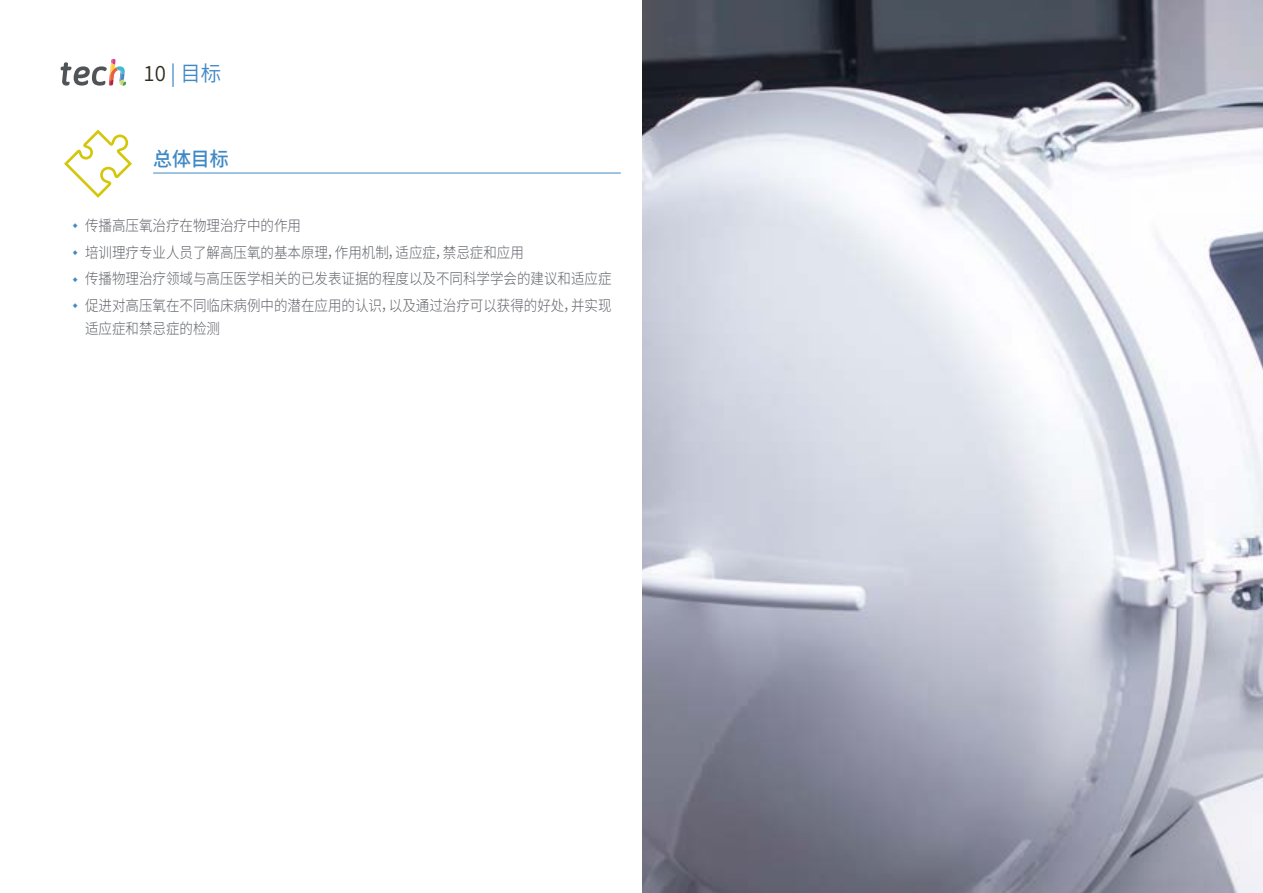
<style>
.page{position:relative;width:1263px;height:893px;background:#fff}
.page>*{position:absolute;margin:0;border:0;box-sizing:border-box;transform-origin:0 0}
.t1{font:21px "Source Han Sans CN";color:#4089c5}
.t2{font:500 19.5px "Source Han Sans CN";color:#4089c5}
.t3{font:300 15px/26.7px "Source Han Sans CN";color:#61646a;scale:.9 1}
.s1{color:#312e20}
</style>
<div class="page">
<hr style="left:153px;top:173px;width:468px;height:1px;background:#4089c5">
<svg style="left:64px;top:130px;width:68px;height:68px"></svg>
<img style="left:642px;top:0;width:621px;height:893px">
<svg style="left:61px;top:59px;width:65px;height:27px"></svg>
<h1 class="t1" style="left:144px;top:61px;width:79px"><span class="s1">10</span> | 目标</h1>
<h2 class="t2" style="left:153px;top:147px;width:77px">总体目标</h2>
<p class="t3" style="left:85px;top:212px;width:586px">传播高压氧治疗在物理治疗中的作用<br>培训理疗专业人员了解高压氧的基本原理，作用机制，适应症，禁忌症和应用<br>传播物理治疗领域与高压医学相关的已发表证据的程度以及不同科学学会的建议和适应症促进对高压氧在不同临床病例中的潜在应用的认识，以及通过治疗可以获得的好处，并实现</p>
<p class="t3" style="left:85px;top:315px;width:151px">适应症和禁忌症的检测</p>
</div>
